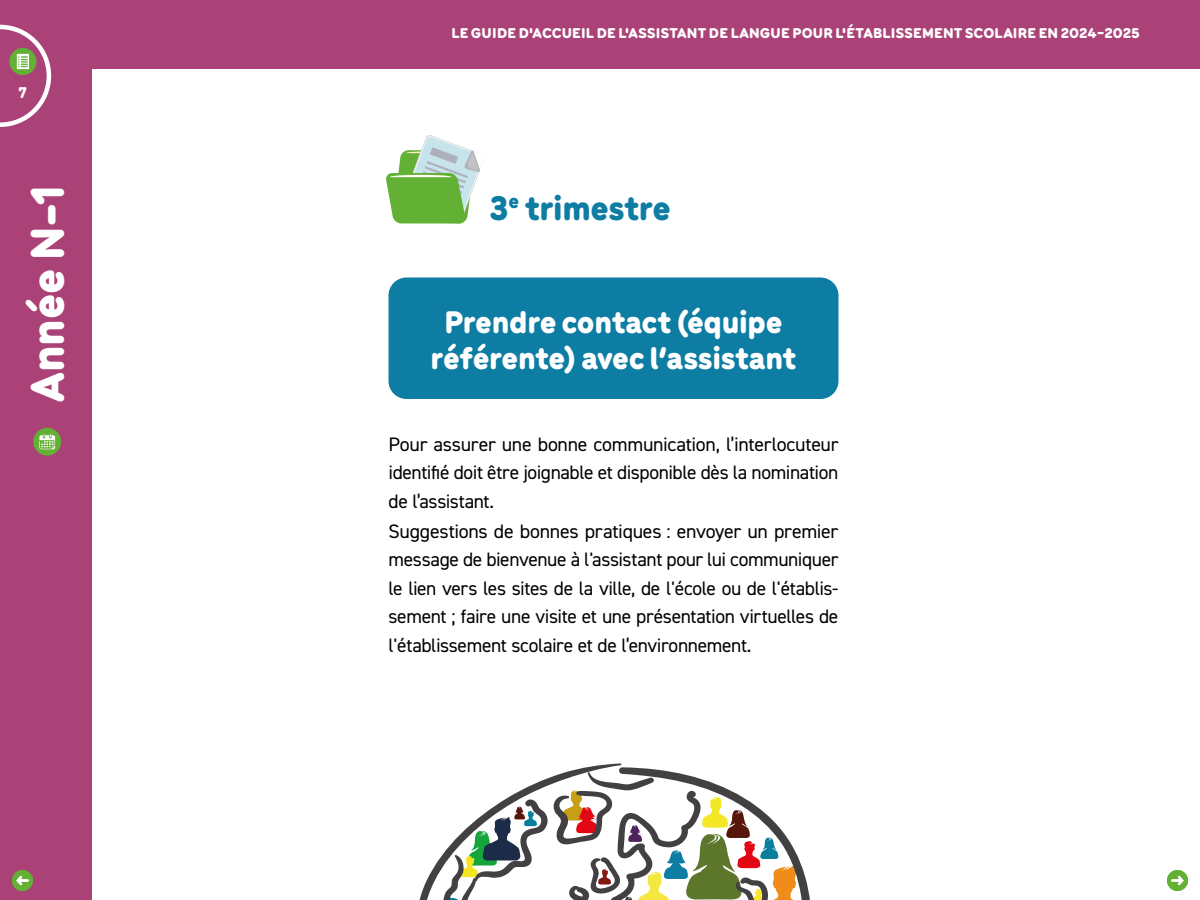
<style>
.page{position:relative;width:1200px;height:900px;background:#fff}
.page>*{position:absolute;margin:0;border:0;box-sizing:border-box;transform-origin:0 0}
.ttr1{font:900 49.5px "Menco";color:#fff}
.dates{font:900 36px "Menco";letter-spacing:-.01em;color:#0e7da3}
.TTR_bulle{font:900 33px/36px "Menco";letter-spacing:-.01em;color:#fff;text-align:center}
.txt_bulle_année{font:19.5px/28.5px "DIN2014";letter-spacing:-.02em;color:#000;text-align:justify}
.t1{font:900 16.5px "Menco";color:#fff}
.t2{font:900 15px "Menco";letter-spacing:.015em;color:#fff;scale:1.06 1}
</style>
<div class="page">
<div style="left:0;top:0;width:92px;height:900px;background:#ab4277"></div>
<div style="left:0;top:0;width:1200px;height:69px;background:#ab4277"></div>
<svg style="left:0;top:25px;width:51px;height:102px"></svg>
<div style="left:388px;top:278px;width:450px;height:121px;background:#0e7da3;border-radius:18px"></div>
<svg style="left:419px;top:763px;width:391px;height:137px"></svg>
<svg style="left:386px;top:135px;width:98px;height:89px"></svg>
<div style="left:12px;top:870px;width:21px;height:21px;background:#62b034;border-radius:50%"></div>
<svg style="left:16px;top:876px;width:13px;height:9px"></svg>
<div style="left:1167px;top:870px;width:21px;height:21px;background:#62b034;border-radius:50%"></div>
<svg style="left:1171px;top:876px;width:13px;height:9px"></svg>
<div style="left:33px;top:428px;width:28px;height:28px;background:#62b034;border-radius:50%"></div>
<svg style="left:39px;top:434px;width:16px;height:15px"></svg>
<p class="t1" style="left:19px;top:81px;width:10px">7</p>
<p class="ttr1" style="left:10px;top:402px;width:219px;rotate:-90deg">Année N-1</p>
<p class="t2" style="left:451px;top:22px;width:651px">LE GUIDE D'ACCUEIL DE L'ASSISTANT DE LANGUE POUR L'ÉTABLISSEMENT SCOLAIRE EN 2024-2025</p>
<p class="dates" style="left:490px;top:181px;width:182px">3<sup>e</sup> trimestre</p>
<p class="TTR_bulle" style="left:431px;top:302px;width:367px">Prendre contact (équipe référente) avec l’assistant</p>
<p class="txt_bulle_année" style="left:388px;top:429px;width:452px">Pour assurer une bonne communication, l’interlocuteur identifié doit être joignable et disponible dès la nomination de l’assistant.</p>
<p class="txt_bulle_année" style="left:388px;top:516px;width:452px">Suggestions de bonnes pratiques : envoyer un premier message de bienvenue à l'assistant pour lui communiquer le lien vers les sites de la ville, de l'école ou de l'établis&shy;sement ; faire une visite et une présentation virtuelles de l'établissement scolaire et de l’environnement.</p>
</div>
